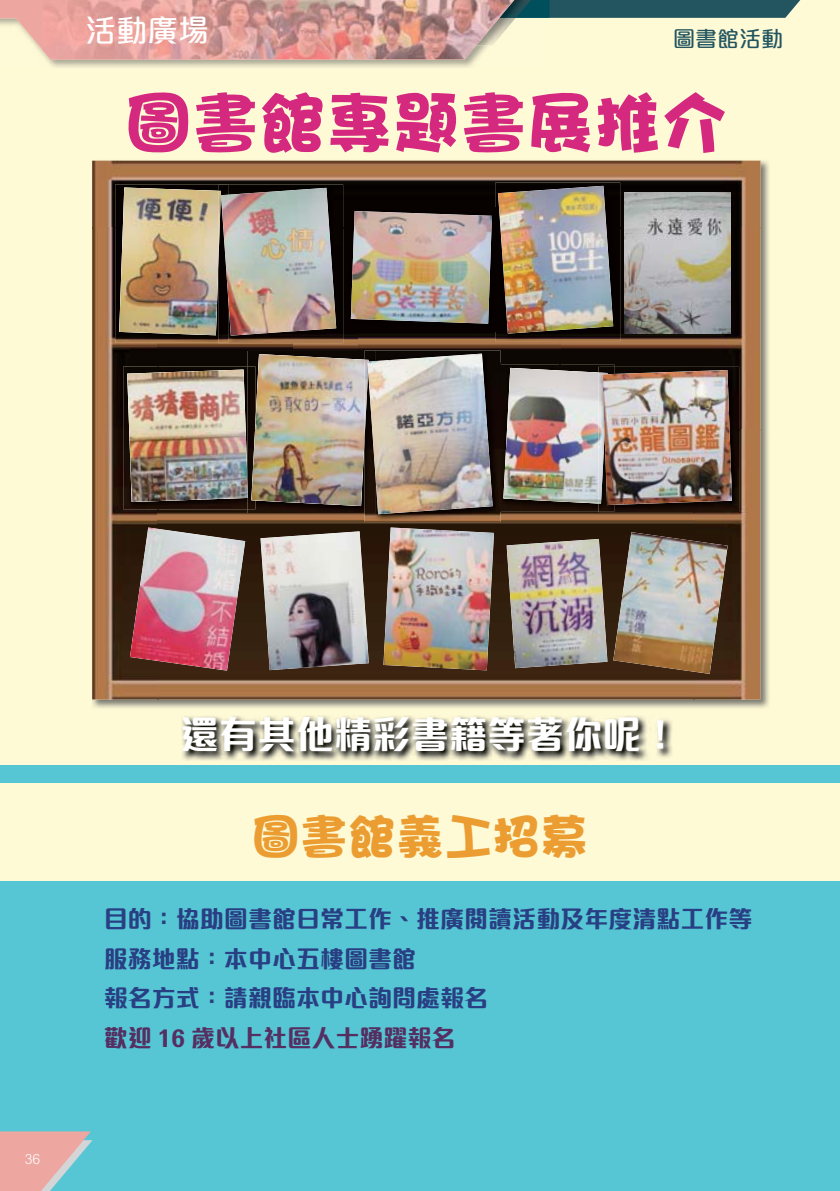
<style>
.page{position:relative;width:840px;height:1191px;background:#fff}
.page>*{position:absolute;margin:0;border:0;box-sizing:border-box;transform-origin:0 0}
.t1{font:67px "M Young Hei HK Xbold E Ten B5 H";color:#d5287f}
.t2{font:48px "M Young Hei HK Xbold E Ten B5 H";color:#eb9d32}
.t3{font:38.4px "M Elle HK Xbold E Ten B5 H";color:#fff}
.t4{font:31px "M Elle HK Medium E Ten B5 H";color:#fff}
.t5{font:24px/39.4px "M Elle HK Xbold E Ten B5 H";color:#293f83}
.t6{font:24px "M Elle HK Xbold E Ten B5 H";color:#542f62}
.t7{font:22px "M Elle HK Medium E Ten B5 H";color:#235560}
.t8{font:14px "M Hei HK Light E Ten B5 H";color:#fff}
</style>
<div class="page">
<div style="left:0;top:0;width:839px;height:1191px;background:#fefad6"></div>
<div style="left:0;top:765px;width:839px;height:426px;background:#56c6d4"></div>
<div style="left:0;top:782px;width:839px;height:98px;background:#fefad6"></div>
<img style="left:92px;top:160px;width:677px;height:549px">
<img style="left:92px;top:161px;width:668px;height:66px">
<img style="left:92px;top:227px;width:66px;height:472px">
<img style="left:293px;top:227px;width:65px;height:124px">
<img style="left:560px;top:227px;width:200px;height:203px">
<img style="left:158px;top:343px;width:135px;height:10px">
<img style="left:358px;top:331px;width:202px;height:31px">
<img style="left:500px;top:362px;width:60px;height:3px">
<img style="left:694px;top:430px;width:66px;height:269px">
<img style="left:158px;top:511px;width:536px;height:188px">
<img style="left:115px;top:184px;width:113px;height:159px">
<img style="left:228px;top:185px;width:115px;height:158px">
<img style="left:218px;top:185px;width:10px;height:158px">
<img style="left:119px;top:187px;width:217px;height:149px">
<img style="left:221px;top:188px;width:115px;height:148px">
<div style="left:347px;top:208px;width:148px;height:123px;background:#070100"></div>
<img style="left:350px;top:211px;width:141px;height:113px">
<img style="left:495px;top:183px;width:124px;height:158px">
<img style="left:497px;top:186px;width:116px;height:148px">
<img style="left:123px;top:366px;width:4px;height:143px">
<img style="left:364px;top:350px;width:136px;height:172px">
<img style="left:127px;top:353px;width:240px;height:161px">
<img style="left:367px;top:353px;width:125px;height:161px">
<img style="left:499px;top:365px;width:115px;height:146px">
<img style="left:598px;top:367px;width:140px;height:145px">
<img style="left:598px;top:367px;width:16px;height:144px">
<img style="left:503px;top:368px;width:228px;height:137px">
<img style="left:602px;top:370px;width:129px;height:135px">
<img style="left:182px;top:716px;width:490px;height:44px">
<img style="left:624px;top:193px;width:106px;height:141px">
<img style="left:130px;top:527px;width:115px;height:143px">
<img style="left:260px;top:531px;width:108px;height:139px">
<img style="left:383px;top:527px;width:110px;height:143px">
<img style="left:506px;top:539px;width:101px;height:129px">
<img style="left:613px;top:532px;width:114px;height:142px">
<svg style="left:0;top:1131px;width:92px;height:60px"></svg>
<svg style="left:0;top:0;width:801px;height:58px"></svg>
<img style="left:43px;top:0;width:471px;height:60px">
<p class="t4" style="left:85px;top:18px;width:125px">活動廣場</p>
<p class="t7" style="left:672px;top:31px;width:111px">圖書館活動</p>
<h1 class="t1" style="left:125px;top:98px;width:604px">圖書館專題書展推介</h1>
<p class="t8" style="left:25px;top:1154px;width:17px">36</p>
<h3 class="t3" style="left:180px;top:720px;width:500px">還有其他精彩書籍等著你呢！</h3>
<h2 class="t2" style="left:252px;top:819px;width:337px">圖書館義工招募</h2>
<p class="t5" style="left:104px;top:903px;width:649px">目的：協助圖書館日常工作、推廣閱讀活動及年度清點工作等服務地點：本中心五樓圖書館<br>報名方式：請親臨本中心詢問處報名</p>
<p class="t6" style="left:104px;top:1028px;width:353px">歡迎 16 歲以上社區人士踴躍報名</p>
</div>
